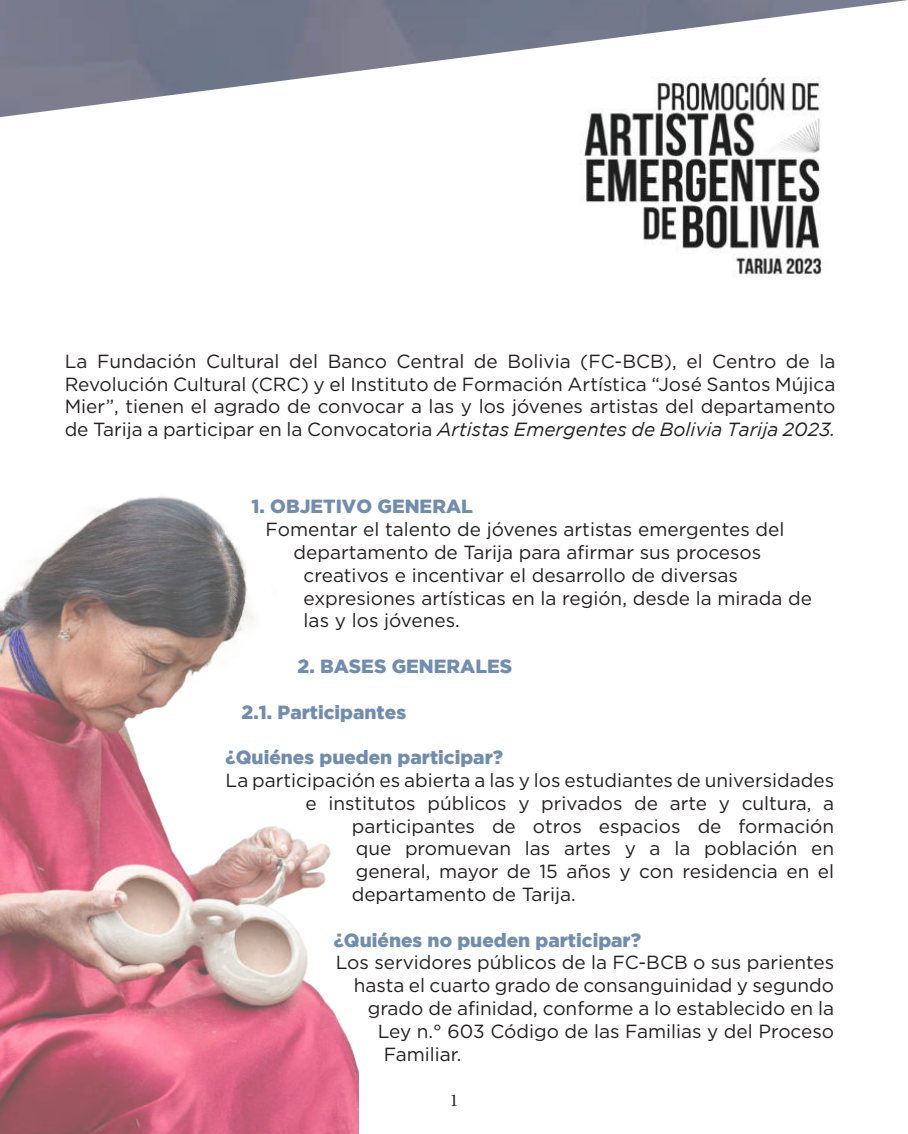
<style>
.page{position:relative;width:908px;height:1134px;background:#fff}
.page>*{position:absolute;margin:0;border:0;box-sizing:border-box;transform-origin:0 0}
.t1{font:19px/22.8px "Gotham";color:#231f20;text-align:justify}
.t2{font:900 19px "Gotham";color:#708daf}
.t3{font:18px "Minion Pro";color:#231f20}
.s1{font-style:italic}
</style>
<div class="page">
<img style="left:0;top:0;width:907px;height:118px">
<img style="left:549px;top:63px;width:286px;height:213px">
<img style="left:0;top:496px;width:358px;height:638px">
<p class="t1" style="left:65px;top:350px;width:772px">La Fundación Cultural del Banco Central de Bolivia (FC-BCB), el Centro de la Revolución Cultural (CRC) y el Instituto de Formación Artística “José Santos Mújica Mier”, tienen el agrado de convocar a las y los jóvenes artistas del departamento de Tarija a participar en la Convocatoria <span class="s1">Artistas Emergentes de Bolivia Tarija 2023.</span></p>
<p class="t2" style="left:251px;top:496px;width:223px">1. OBJETIVO GENERAL</p>
<p class="t1" style="left:265px;top:518px;width:520px">Fomentar el talento de jóvenes artistas emergentes del</p>
<p class="t1" style="left:293px;top:541px;width:469px">departamento de Tarija para afirmar sus procesos</p>
<p class="t1" style="left:303px;top:564px;width:436px">creativos e incentivar el desarrollo de diversas</p>
<p class="t1" style="left:303px;top:586px;width:509px">expresiones artísticas en la región, desde la mirada de</p>
<p class="t1" style="left:303px;top:609px;width:158px">las y los jóvenes.</p>
<p class="t2" style="left:297px;top:655px;width:216px">2. BASES GENERALES</p>
<p class="t2" style="left:241px;top:701px;width:166px">2.1. Participantes</p>
<p class="t2" style="left:225px;top:746px;width:279px">¿Quiénes pueden participar?</p>
<p class="t1" style="left:225px;top:769px;width:610px">La participación es abierta a las y los estudiantes de universidades</p>
<p class="t1" style="left:305px;top:792px;width:530px">e institutos públicos y privados de arte y cultura, a</p>
<p class="t1" style="left:351px;top:814px;width:484px">participantes de otros espacios de formación</p>
<p class="t1" style="left:355px;top:837px;width:480px">que promuevan las artes y a la población en</p>
<p class="t1" style="left:355px;top:860px;width:480px">general, mayor de 15 años y con residencia en el</p>
<p class="t1" style="left:351px;top:883px;width:226px">departamento de Tarija.</p>
<p class="t2" style="left:333px;top:929px;width:309px">¿Quiénes no pueden participar?</p>
<p class="t1" style="left:335px;top:951px;width:500px">Los servidores públicos de la FC-BCB o sus parientes</p>
<p class="t1" style="left:353px;top:974px;width:482px">hasta el cuarto grado de consanguinidad y segundo</p>
<p class="t1" style="left:367px;top:997px;width:468px">grado de afinidad, conforme a lo establecido en la</p>
<p class="t1" style="left:377px;top:1020px;width:458px">Ley n.° 603 Código de las Familias y del Proceso</p>
<p class="t1" style="left:383px;top:1042px;width:79px">Familiar.</p>
<p class="t3" style="left:449px;top:1089px;width:10px">1</p>
</div>
